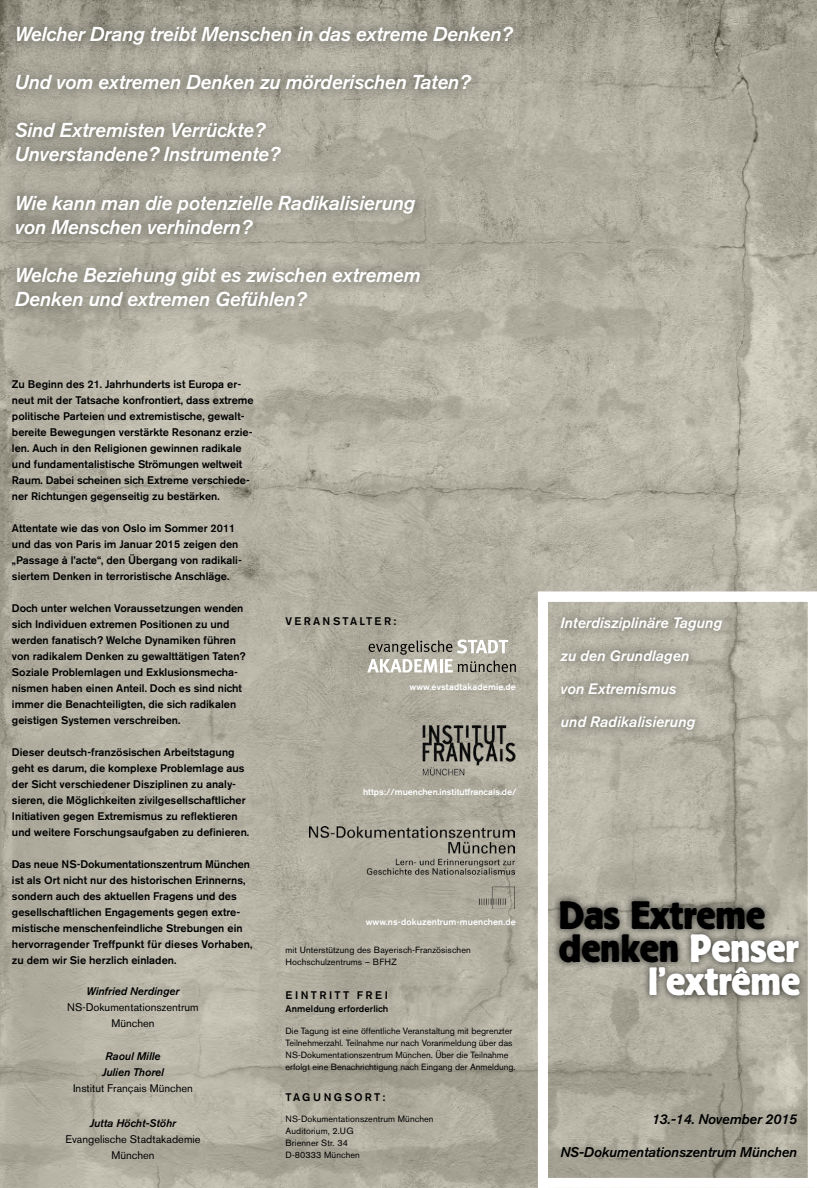
<style>
.page{position:relative;width:817px;height:1188px;background:#fff}
.page>*{position:absolute;margin:0;border:0;box-sizing:border-box;transform-origin:0 0}
.t1{font:700 39.2px "Berliner Grotesk";letter-spacing:-.02em;color:#000}
.t2{font:700 39.2px "Berliner Grotesk";letter-spacing:-.02em;color:#fff}
.t3{font:italic 500 20px/24px "Akzidenz Grotesk BE";letter-spacing:-.01em;color:#fff}
.t4{font:italic 500 15px "Akzidenz Grotesk BE";color:#fff}
.t5{font:italic 500 14px "Akzidenz Grotesk BE";letter-spacing:-.01em;color:#000}
.t6{font:500 11px/16px "Akzidenz Grotesk BE";color:#000}
.t7{font:11px/16px "Akzidenz Grotesk BE";color:#000;text-align:center}
.t8{font:italic 500 11px/16px "Akzidenz Grotesk BE";color:#000;text-align:center}
.t9{font:500 11px "Akzidenz Grotesk BE";letter-spacing:.2em;color:#000}
.t10{font:500 11px "Akzidenz Grotesk BE";letter-spacing:.23em;color:#000}
.t11{font:500 9.4px "Akzidenz Grotesk BE";letter-spacing:.01em;color:#000}
.t12{font:9px/12px "Akzidenz Grotesk BE";color:#000}
.t13{font:500 9px "Akzidenz Grotesk BE";letter-spacing:.01em;color:#fff}
.s1{color:#fff}
</style>
<div class="page">
<img style="left:0;top:0;width:816px;height:1188px">
<svg style="left:741px;top:177px;width:47px;height:48px;background:#a8a597"></svg>
<div style="left:2px;top:13px;width:522px;height:304px;background:#000;opacity:.57"></div>
<svg style="left:367px;top:639px;width:148px;height:33px"></svg>
<img style="left:310px;top:826px;width:204px;height:82px">
<img style="left:413px;top:714px;width:111px;height:63px">
<svg style="left:538px;top:592px;width:278px;height:596px;background:#b1aea2"></svg>
<h2 class="t3" style="left:15px;top:23px;width:498px">Welcher Drang treibt Menschen in das extreme Denken?</h2>
<h2 class="t3" style="left:15px;top:71px;width:456px">Und vom extremen Denken zu mörderischen Taten?</h2>
<h2 class="t3" style="left:15px;top:119px;width:266px">Sind Extremisten Verrückte?<br>Unverstandene? Instrumente?</h2>
<h2 class="t3" style="left:15px;top:191px;width:402px">Wie kann man die potenzielle Radikalisierung von Menschen verhindern?</h2>
<h2 class="t3" style="left:15px;top:263px;width:407px">Welche Beziehung gibt es zwischen extremem<br>Denken und extremen Gefühlen?</h2>
<p class="t6" style="left:12px;top:376px;width:243px">Zu Beginn des 21. Jahrhunderts ist Europa er&shy;neut mit der Tatsache konfrontiert, dass extreme politische Parteien und extremistische, gewalt&shy;bereite Bewegungen verstärkte Resonanz erzie&shy;len. Auch in den Religionen gewinnen radikale und fundamentalistische Strömungen weltweit Raum. Dabei scheinen sich Extreme verschiede&shy;ner Richtungen gegenseitig zu bestärken.</p>
<p class="t6" style="left:12px;top:520px;width:231px">Attentate wie das von Oslo im Sommer 2011 und das von Paris im Januar 2015 zeigen den „Passage à l’acte“, den Übergang von radikali&shy;siertem Denken in terroristische Anschläge.</p>
<p class="t6" style="left:12px;top:600px;width:235px">Doch unter welchen Voraussetzungen wenden sich Individuen extremen Positionen zu und werden fanatisch? Welche Dynamiken führen von radikalem Denken zu gewalttätigen Taten?<br>Soziale Problemlagen und Exklusionsmecha&shy;nismen haben einen Anteil. Doch es sind nicht immer die Benachteiligten, die sich radikalen geistigen Systemen verschreiben.</p>
<p class="t6" style="left:12px;top:744px;width:239px">Dieser deutsch-französischen Arbeitstagung geht es darum, die komplexe Problemlage aus der Sicht verschiedener Disziplinen zu analy&shy;sieren, die Möglichkeiten zivilgesellschaftlicher Initiativen gegen Extremismus zu reflektieren und weitere Forschungsaufgaben zu definieren.</p>
<p class="t6" style="left:12px;top:856px;width:242px">Das neue NS-Dokumentationszentrum München ist als Ort nicht nur des historischen Erinnerns, sondern auch des aktuellen Fragens und des gesellschaftlichen Engagements gegen extre&shy;mistische menschenfeindliche Strebungen ein hervorragender Treffpunkt für dieses Vorhaben, zu dem wir Sie herzlich einladen.</p>
<p class="t8" style="left:86px;top:983px;width:94px">Winfried Nerdinger</p>
<p class="t7" style="left:67px;top:999px;width:133px">NS-Dokumentationszentrum<br>München</p>
<p class="t8" style="left:102px;top:1048px;width:63px">Raoul Mille<br>Julien Thorel</p>
<p class="t7" style="left:73px;top:1080px;width:121px">Institut Français München</p>
<p class="t8" style="left:90px;top:1115px;width:88px">Jutta Höcht-Stöhr</p>
<p class="t7" style="left:65px;top:1131px;width:136px">Evangelische Stadtakademie<br>München</p>
<p class="t9" style="left:285px;top:614px;width:112px">VERANSTALTER:</p>
<p class="t13" style="left:409px;top:681px;width:108px">www.evstadtakademie.de</p>
<p class="t13" style="left:363px;top:786px;width:155px">https://muenchen.institutfrancais.de/</p>
<p class="t13" style="left:366px;top:916px;width:151px">www.ns-dokuzentrum-muenchen.de</p>
<p class="t12" style="left:285px;top:944px;width:187px">mit Unterstützung des Bayerisch-Französischen<br>Hochschulzentrums – BFHZ</p>
<p class="t10" style="left:285px;top:988px;width:104px">EINTRITT FREI</p>
<p class="t11" style="left:285px;top:1003px;width:104px">Anmeldung erforderlich</p>
<p class="t12" style="left:285px;top:1025px;width:231px">Die Tagung ist eine öffentliche Veranstaltung mit begrenzter Teilnehmerzahl. Teilnahme nur nach Voranmeldung über das NS-Dokumentationszentrum München. Über die Teilnahme erfolgt eine Benachrichtigung nach Eingang der Anmeldung.</p>
<p class="t9" style="left:285px;top:1090px;width:101px">TAGUNGSORT:</p>
<p class="t12" style="left:285px;top:1113px;width:149px">NS-Dokumentationszentrum München<br>Auditorium, 2.UG<br>Brienner Str. 34<br>D-80333 München</p>
<h3 class="t4" style="left:560px;top:614px;width:163px">Interdisziplinäre Tagung</h3>
<h3 class="t4" style="left:560px;top:647px;width:130px">zu den Grundlagen</h3>
<h3 class="t4" style="left:560px;top:680px;width:117px">von Extremismus</h3>
<h3 class="t4" style="left:560px;top:713px;width:136px">und Radikalisierung</h3>
<h1 class="t1" style="left:558px;top:894px;width:208px">Das Extreme</h1>
<h1 class="t1" style="left:558px;top:927px;width:242px">denken <span class="s1">Penser</span></h1>
<h1 class="t2" style="left:647px;top:960px;width:154px">l’extrême</h1>
<p class="t5" style="left:652px;top:1111px;width:147px">13.-14. November 2015</p>
<p class="t5" style="left:560px;top:1144px;width:238px">NS-Dokumentationszentrum München</p>
</div>
